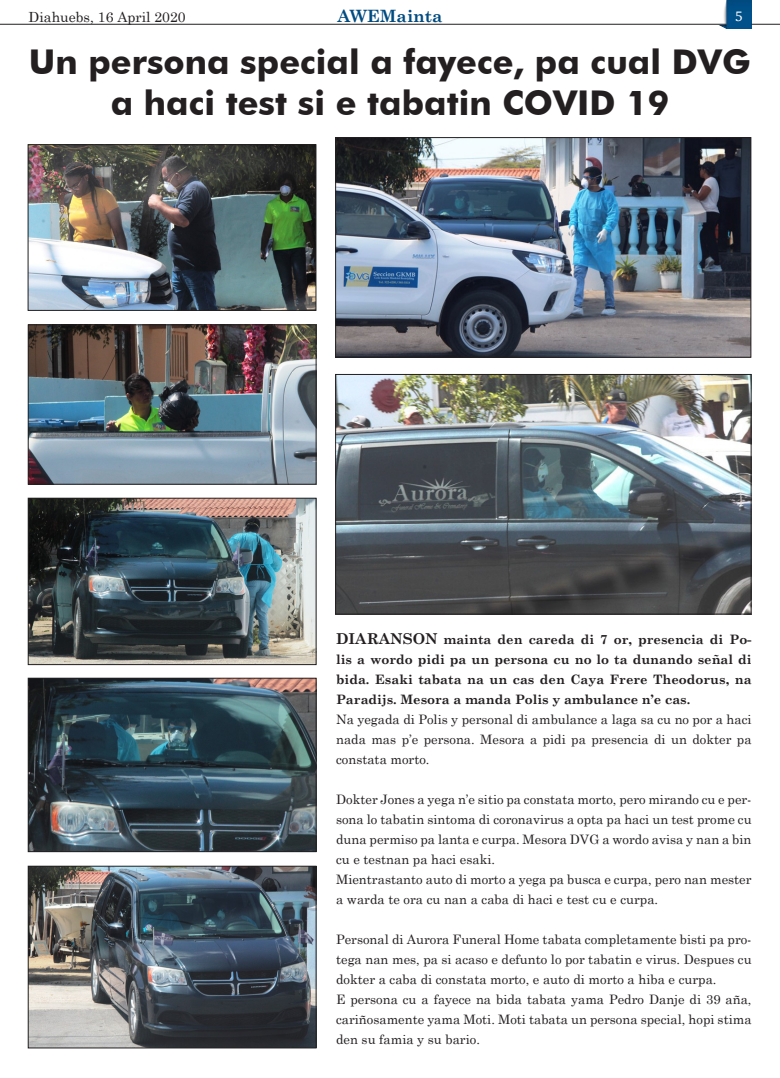
<style>
.page{position:relative;width:780px;height:1078px;background:#fff}
.page>*{position:absolute;margin:0;border:0;box-sizing:border-box;transform-origin:0 0}
.No_Spacing{font:700 34.1px/40.9px "Futura BT";color:#231f20;text-align:center}
.Body_Text_14{font:700 17px "Century Schoolbook";color:#004b80}
.Body_Text_14-2{font:14px "Century Schoolbook";color:#231f20}
.t1{font:14px "Charter ITCTT";color:#fff}
.Body_Text_14-3{font:13px/20px "Century Schoolbook";color:#231f20;text-align:justify}
.Body_Text_14-4{font:700 13px/20px "Century Schoolbook";color:#231f20;text-align:justify}
.s1{font-size:15px}
</style>
<div class="page">
<img style="left:718px;top:0;width:33px;height:28px">
<svg style="left:751px;top:24px;width:29px;height:1px"></svg>
<hr style="left:0;top:24px;width:726px;height:1px;background:#231f20">
<img style="left:337px;top:139px;width:412px;height:216px">
<div style="left:335px;top:137px;width:416px;height:220px;border:1px solid #231f20"></div>
<img style="left:30px;top:500px;width:284px;height:162px">
<div style="left:28px;top:498px;width:288px;height:166px;border:1px solid #231f20"></div>
<img style="left:30px;top:867px;width:284px;height:178px">
<div style="left:28px;top:865px;width:288px;height:182px;border:1px solid #231f20"></div>
<img style="left:337px;top:376px;width:412px;height:236px">
<div style="left:335px;top:374px;width:416px;height:240px;border:1px solid #231f20"></div>
<img style="left:30px;top:326px;width:284px;height:156px">
<div style="left:28px;top:324px;width:288px;height:160px;border:1px solid #231f20"></div>
<img style="left:30px;top:146px;width:284px;height:162px">
<div style="left:28px;top:144px;width:288px;height:166px;border:1px solid #231f20"></div>
<img style="left:30px;top:679px;width:284px;height:170px">
<div style="left:28px;top:677px;width:288px;height:174px;border:1px solid #231f20"></div>
<p class="Body_Text_14-2" style="left:29px;top:5px;width:158px">Diahuebs, 16 April 2020</p>
<p class="Body_Text_14" style="left:337px;top:3px;width:107px">AWEMainta</p>
<p class="t1" style="left:735px;top:7px;width:9px">5</p>
<p class="No_Spacing" style="left:29px;top:41px;width:723px">Un persona special a fayece, pa cual DVG a haci test si e tabatin COVID 19</p>
<p class="Body_Text_14-4" style="left:336px;top:628px;width:417px"><span class="s1">DIARANSON</span> mainta den careda di 7 or, presencia di Po&shy;lis a wordo pidi pa un persona cu no lo ta dunando señal di bida. Esaki tabata na un cas den Caya Frere Theodorus, na Paradijs. Mesora a manda Polis y ambulance n’e cas.</p>
<p class="Body_Text_14-3" style="left:336px;top:707px;width:417px">Na yegada di Polis y personal di ambulance a laga sa cu no por a haci nada mas p’e persona. Mesora a pidi pa presencia di un dokter pa constata morto.</p>
<p class="Body_Text_14-3" style="left:336px;top:787px;width:417px">Dokter Jones a yega n’e sitio pa constata morto, pero mirando cu e per&shy;sona lo tabatin sintoma di coronavirus a opta pa haci un test prome cu duna permiso pa lanta e curpa. Mesora DVG a wordo avisa y nan a bin cu e testnan pa haci esaki.</p>
<p class="Body_Text_14-3" style="left:336px;top:867px;width:417px">Mientrastanto auto di morto a yega pa busca e curpa, pero nan mester a warda te ora cu nan a caba di haci e test cu e curpa.</p>
<p class="Body_Text_14-3" style="left:336px;top:927px;width:417px">Personal di Aurora Funeral Home tabata completamente bisti pa pro&shy;tega nan mes, pa si acaso e defunto lo por tabatin e virus. Despues cu dokter a caba di constata morto, e auto di morto a hiba e curpa.</p>
<p class="Body_Text_14-3" style="left:336px;top:987px;width:417px">E persona cu a fayece na bida tabata yama Pedro Danje di 39 aña, cariñosamente yama Moti. Moti tabata un persona special, hopi stima den su famia y su bario.</p>
</div>
